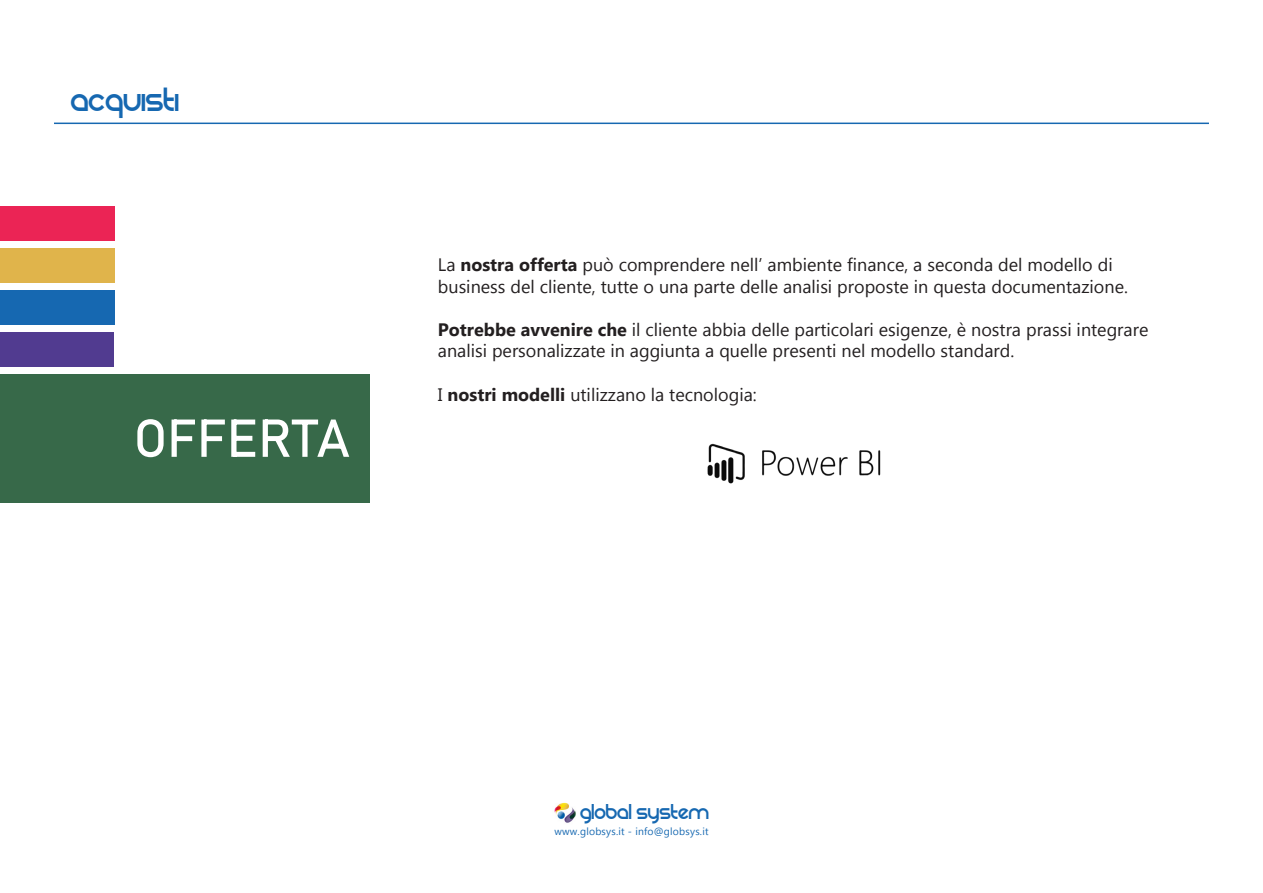
<style>
.page{position:relative;width:1263px;height:893px;background:#fff}
.page>*{position:absolute;margin:0;border:0;box-sizing:border-box;transform-origin:0 0}
.t1{font:52.5px "Bahnschrift";color:#fff}
.t2{font:37.5px "REZ";color:#1668b1}
.t3{font:24px "REZ";color:#1668b1}
.t4{font:18px/21.6px "Gadugi";color:#231f20}
.t5{font:10.35px "Gadugi";letter-spacing:.02em;color:#1668b1}
.s1{font-weight:700}
</style>
<div class="page">
<hr style="left:54px;top:123px;width:1155px;height:1px;background:#1668b1">
<img style="left:554px;top:802px;width:22px;height:21px">
<img style="left:707px;top:443px;width:174px;height:41px">
<div style="left:0;top:374px;width:370px;height:129px;background:#376949"></div>
<div style="left:0;top:206px;width:115px;height:35px;background:#eb2455"></div>
<div style="left:0;top:248px;width:115px;height:35px;background:#e0b44b"></div>
<div style="left:0;top:290px;width:115px;height:35px;background:#1668b1"></div>
<div style="left:0;top:332px;width:114px;height:35px;background:#513b90"></div>
<p class="t2" style="left:71px;top:88px;width:110px">acquisti</p>
<p class="t1" style="left:134px;top:398px;width:218px">OFFERTA</p>
<p class="t4" style="left:438px;top:254px;width:676px">La <span class="s1">nostra offerta</span> può comprendere nell’ ambiente finance, a seconda del modello di</p>
<p class="t4" style="left:438px;top:275px;width:691px">business del cliente, tutte o una parte delle analisi proposte in questa documentazione.</p>
<p class="t4" style="left:438px;top:318px;width:712px"><span class="s1">Potrebbe avvenire che</span> il cliente abbia delle particolari esigenze, è nostra prassi integrare analisi personalizzate in aggiunta a quelle presenti nel modello standard.</p>
<p class="t4" style="left:438px;top:383px;width:320px">I <span class="s1">nostri modelli</span> utilizzano la tecnologia:</p>
<p class="t3" style="left:580px;top:804px;width:130px">global System</p>
<p class="t5" style="left:554px;top:825px;width:156px">www.globsys.it - info@globsys.it</p>
</div>
